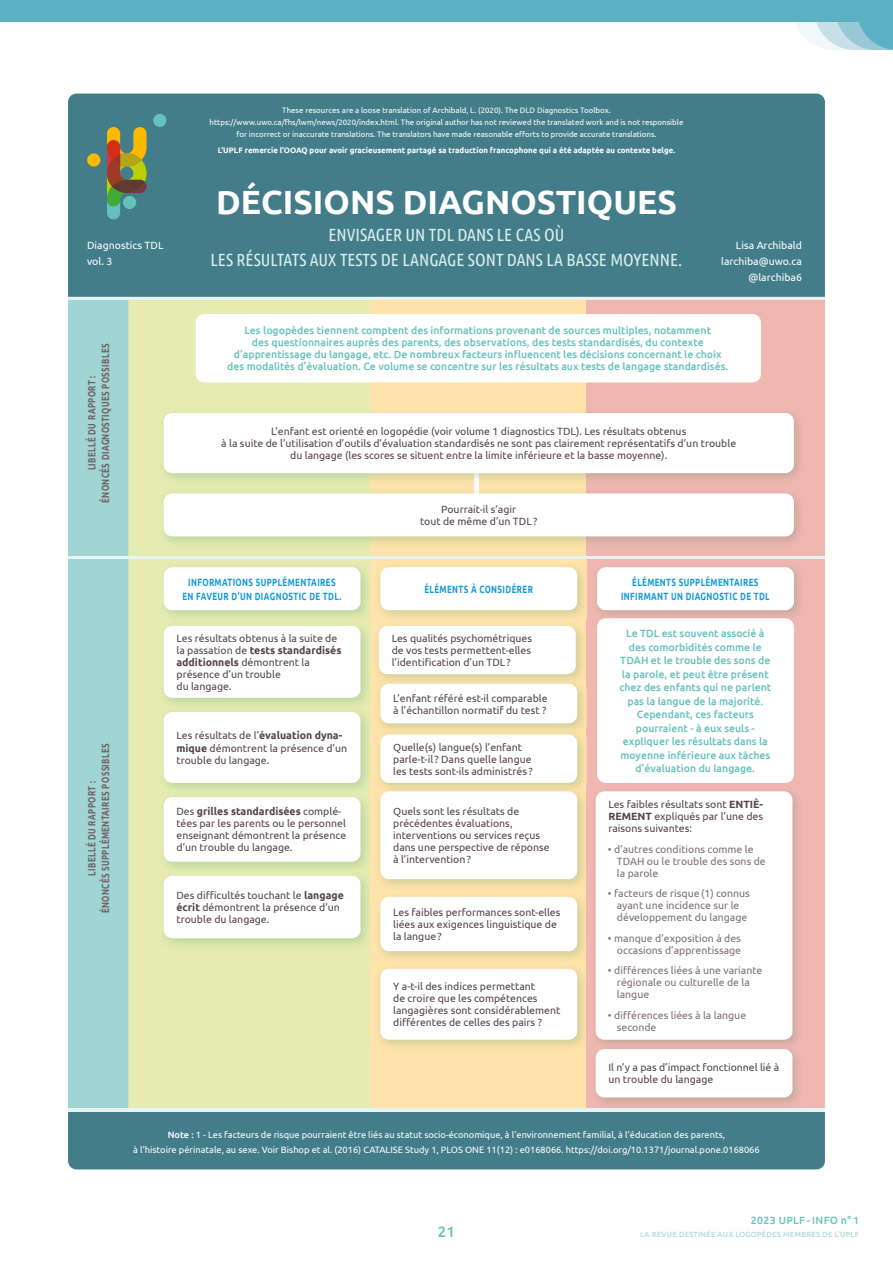
<style>
.page{position:relative;width:893px;height:1263px;background:#fff}
.page>*{position:absolute;margin:0;border:0;box-sizing:border-box;transform-origin:0 0}
.t1{font:700 33.45px "Ubuntu";color:#fff}
.t2{font:17.7px/24.8px "Ubuntu Condensed";color:#daeeed;text-align:center}
.t3{font:500 15px "Ubuntu";color:#66c1be}
.t4{font:10.5px/12px "Ubuntu";color:#554548}
.t5{font:500 10.5px/13.5px "Ubuntu";color:#66c1be;text-align:center}
.t6{font:10.5px/12px "Ubuntu";color:#7f7172}
.t7{font:700 10.5px/13.5px "Ubuntu";letter-spacing:.05em;color:#149bd7;text-align:center;scale:.75 1}
.t8{font:700 10.5px/13.5px "Ubuntu";letter-spacing:.05em;color:#706163;text-align:center;scale:.75 1}
.t9{font:10.5px/16px "Ubuntu";color:#fff}
.t10{font:500 10.5px "Ubuntu";letter-spacing:.03em;color:#66c1be}
.t11{font:9.3px/14.5px "Ubuntu";color:#fff;text-align:center}
.t12{font:7.8px/11.9px "Ubuntu";color:#fff;text-align:center}
.t13{font:700 7.8px "Ubuntu";color:#fff}
.t14{font:500 7.5px "Ubuntu";letter-spacing:.03em;color:#afdbda}
.s1{font-weight:700}
.s2{font-weight:500}
</style>
<div class="page">
<div style="left:68px;top:94px;width:757px;height:1075px;background:#437d8a;border-radius:9px"></div>
<div style="left:68px;top:297px;width:757px;height:813px;background:#e6ebb1"></div>
<div style="left:68px;top:300px;width:60px;height:809px;background:#a0d5d3"></div>
<div style="left:370px;top:297px;width:217px;height:813px;background:#ffe3ab"></div>
<div style="left:587px;top:297px;width:238px;height:813px;background:#f0b7b0"></div>
<div style="left:196px;top:314px;width:565px;height:68px;background:#fff;border-radius:9px"></div>
<hr style="left:68px;top:556px;width:757px;height:3px;background:#e7f4f4">
<hr style="left:68px;top:1109px;width:757px;height:3px;background:#e7f4f4">
<hr style="left:68px;top:297px;width:757px;height:3px;background:#e7f4f4">
<div style="left:597px;top:618px;width:197px;height:165px;background:#fff;border-radius:9px"></div>
<div style="left:87px;top:153px;width:13px;height:14px;background:#fbba00;border-radius:50%"></div>
<div style="left:153px;top:114px;width:13px;height:13px;background:#66c1be;border-radius:50%"></div>
<svg style="left:107px;top:127px;width:40px;height:92px"></svg>
<div style="left:474px;top:462px;width:5px;height:38px;background:#fff;border-radius:2px"></div>
<img style="left:163px;top:407px;width:637px;height:78px">
<img style="left:474px;top:473px;width:5px;height:12px">
<div style="left:164px;top:413px;width:630px;height:60px;background:#fff;border-radius:9px"></div>
<img style="left:163px;top:487px;width:637px;height:62px">
<svg style="left:474px;top:487px;width:5px;height:6px"></svg>
<div style="left:164px;top:493px;width:630px;height:43px;background:#fff;border-radius:9px"></div>
<img style="left:163px;top:567px;width:207px;height:379px">
<img style="left:379px;top:567px;width:205px;height:50px">
<div style="left:164px;top:567px;width:196px;height:43px;background:#fff;border-radius:9px"></div>
<img style="left:597px;top:569px;width:203px;height:48px">
<div style="left:380px;top:567px;width:197px;height:43px;background:#fff;border-radius:9px"></div>
<img style="left:599px;top:618px;width:193px;height:3px">
<div style="left:597px;top:567px;width:197px;height:43px;background:#fff;border-radius:9px"></div>
<img style="left:163px;top:619px;width:207px;height:3px">
<div style="left:164px;top:626px;width:196px;height:72px;background:#fff;border-radius:9px"></div>
<img style="left:163px;top:706px;width:207px;height:4px">
<div style="left:164px;top:712px;width:196px;height:71px;background:#fff;border-radius:9px"></div>
<img style="left:163px;top:791px;width:207px;height:4px">
<div style="left:164px;top:797px;width:196px;height:65px;background:#fff;border-radius:9px"></div>
<img style="left:163px;top:869px;width:207px;height:5px">
<div style="left:164px;top:876px;width:196px;height:62px;background:#fff;border-radius:9px"></div>
<img style="left:378px;top:622px;width:209px;height:430px">
<div style="left:379px;top:626px;width:197px;height:48px;background:#fff;border-radius:9px"></div>
<img style="left:378px;top:677px;width:209px;height:9px">
<div style="left:380px;top:684px;width:197px;height:39px;background:#fff;border-radius:9px"></div>
<img style="left:378px;top:728px;width:209px;height:8px">
<div style="left:380px;top:734px;width:197px;height:49px;background:#fff;border-radius:9px"></div>
<img style="left:378px;top:785px;width:209px;height:10px">
<div style="left:380px;top:791px;width:197px;height:88px;background:#fff;border-radius:9px"></div>
<img style="left:378px;top:890px;width:209px;height:2px">
<div style="left:380px;top:897px;width:197px;height:54px;background:#fff;border-radius:9px"></div>
<img style="left:378px;top:962px;width:209px;height:1px">
<div style="left:380px;top:969px;width:197px;height:71px;background:#fff;border-radius:9px"></div>
<img style="left:589px;top:792px;width:216px;height:317px">
<img style="left:589px;top:795px;width:1px;height:248px">
<div style="left:596px;top:791px;width:196px;height:249px;background:#fff;border-radius:9px"></div>
<img style="left:590px;top:1043px;width:215px;height:9px">
<div style="left:596px;top:1049px;width:196px;height:48px;background:#fff;border-radius:9px"></div>
<div style="left:0;top:0;width:893px;height:21px;background:#5bb0c3"></div>
<svg style="left:793px;top:21px;width:100px;height:29px"></svg>
<p class="t12" style="left:210px;top:104px;width:475px">These resources are a loose translation of Archibald, L. (2020). The DLD Diagnostics Toolbox. https://www.uwo.ca/fhs/lwm/news/2020/index.html. The original author has not reviewed the translated work and is not responsible for incorrect or inaccurate translations. The translators have made reasonable efforts to provide accurate translations.</p>
<p class="t13" style="left:218px;top:146px;width:459px">L'UPLF remercie l’OOAQ pour avoir gracieusement partagé sa traduction francophone qui a été adaptée au contexte belge.</p>
<p class="t9" style="left:87px;top:237px;width:78px">Diagnostics TDL vol. 3</p>
<p class="t8" style="left:85px;top:503px;width:214px;rotate:-90deg">LIBELLÉ DU RAPPORT :<br>ÉNONCÉS DIAGNOSTIQUES POSSIBLES</p>
<h1 class="t1" style="left:216px;top:182px;width:462px">DÉCISIONS DIAGNOSTIQUES</h1>
<h2 class="t2" style="left:211px;top:222px;width:473px">ENVISAGER UN TDL DANS LE CAS OÙ<br>LES RÉSULTATS AUX TESTS DE LANGAGE SONT DANS LA BASSE MOYENNE.</h2>
<p class="t9" style="left:721px;top:237px;width:82px;text-align:right">Lisa Archibald larchiba@uwo.ca @larchiba6</p>
<p class="t5" style="left:227px;top:324px;width:503px;line-height:12px">Les logopèdes tiennent comptent des informations provenant de sources multiples, notamment<br>des questionnaires auprès des parents, des observations, des tests standardisés, du contexte d’apprentissage du langage, etc. De nombreux facteurs influencent les décisions concernant le choix des modalités d’évaluation. Ce volume se concentre sur les résultats aux tests de langage standardisés.</p>
<p class="t4" style="left:221px;top:425px;width:516px;text-align:center">L’enfant est orienté en logopédie (voir volume 1 diagnostics TDL). Les résultats obtenus<br>à la suite de l’utilisation d’outils d’évaluation standardisés ne sont pas clairement représentatifs d’un trouble du langage (les scores se situent entre la limite inférieure et la basse moyenne).</p>
<p class="t4" style="left:420px;top:503px;width:119px;text-align:center">Pourrait-il s’agir<br>tout de même d’un TDL ?</p>
<p class="t8" style="left:85px;top:913px;width:228px;rotate:-90deg">LIBELLÉ DU RAPPORT :<br>ÉNONCÉS SUPPLÉMENTAIRES POSSIBLES</p>
<p class="t7" style="left:182px;top:575px;width:214px">INFORMATIONS SUPPLÉMENTAIRES<br>EN FAVEUR D’UN DIAGNOSTIC DE TDL.</p>
<p class="t7" style="left:424px;top:582px;width:146px">ÉLÉMENTS À CONSIDÉRER</p>
<p class="t7" style="left:621px;top:575px;width:200px">ÉLÉMENTS SUPPLÉMENTAIRES<br>INFIRMANT UN DIAGNOSTIC DE TDL</p>
<p class="t4" style="left:176px;top:632px;width:166px">Les résultats obtenus à la suite de la passation de <span class="s1">tests standardisés additionnels</span> démontrent la présence d’un trouble<br>du langage.</p>
<p class="t4" style="left:176px;top:729px;width:172px">Les résultats de l’<span class="s1">évaluation dyna&shy;mique</span> démontrent la présence d’un trouble du langage.</p>
<p class="t5" style="left:619px;top:626px;width:153px">Le TDL est souvent associé à des comorbidités comme le<br>TDAH et le trouble des sons de la parole, et peut être présent chez des enfants qui ne parlent pas la langue de la majorité.<br>Cependant, ces facteurs pourraient - à eux seuls - expliquer les résultats dans la moyenne inférieure aux tâches d’évaluation du langage.</p>
<p class="t4" style="left:392px;top:632px;width:142px;text-align:justify">Les qualités psychométriques de vos tests permettent-elles l’identification d’un TDL ?</p>
<p class="t4" style="left:393px;top:691px;width:156px">L’enfant référé est-il comparable à l’échantillon normatif du test ?</p>
<p class="t4" style="left:393px;top:741px;width:141px">Quelle(s) langue(s) l’enfant parle-t-il ? Dans quelle langue les tests sont-ils administrés ?</p>
<p class="t4" style="left:393px;top:805px;width:158px">Quels sont les résultats de précédentes évaluations, interventions ou services reçus dans une perspective de réponse à l’intervention ?</p>
<p class="t4" style="left:608px;top:798px;width:156px;text-align:justify">Les faibles résultats sont <span class="s1">ENTIÈ-REMENT</span> expliqués par l’une des raisons suivantes:</p>
<p class="t6" style="left:617px;top:843px;width:150px;text-indent:-9px">• d’autres conditions comme le<br>TDAH ou le trouble des sons de la parole</p>
<p class="t6" style="left:617px;top:887px;width:134px;text-indent:-9px">• facteurs de risque (1) connus ayant une incidence sur le développement du langage</p>
<p class="t6" style="left:608px;top:932px;width:135px;text-align:right">• manque d’exposition à des occasions d’apprentissage</p>
<p class="t6" style="left:617px;top:964px;width:147px;text-indent:-9px">• différences liées à une variante régionale ou culturelle de la langue</p>
<p class="t6" style="left:617px;top:1009px;width:131px;text-indent:-9px">• différences liées à la langue seconde</p>
<p class="t4" style="left:608px;top:1061px;width:172px">Il n’y a pas d’impact fonctionnel lié à un trouble du langage</p>
<p class="t4" style="left:176px;top:805px;width:171px">Des <span class="s1">grilles standardisées</span> complé&shy;tées par les parents ou le personnel enseignant démontrent la présence d’un trouble du langage.</p>
<p class="t4" style="left:176px;top:889px;width:169px">Des difficultés touchant le <span class="s1">langage écrit</span> démontrent la présence d’un trouble du langage.</p>
<p class="t4" style="left:393px;top:906px;width:169px">Les faibles performances sont-elles liées aux exigences linguistique de la langue ?</p>
<p class="t4" style="left:393px;top:980px;width:169px">Y a-t-il des indices permettant<br>de croire que les compétences langagières sont considérablement différentes de celles des pairs ?</p>
<p class="t11" style="left:133px;top:1127px;width:628px"><span class="s2">Note :</span> 1 - Les facteurs de risque pourraient être liés au statut socio-économique, à l’environnement familial, à l’éducation des parents,<br>à l’histoire périnatale, au sexe. Voir Bishop et al. (2016) CATALISE Study 1, PLOS ONE 11(12) : e0168066. https://doi.org/10.1371/journal.pone.0168066</p>
<h3 class="t3" style="left:438px;top:1222px;width:19px">21</h3>
<p class="t10" style="left:751px;top:1214px;width:110px">2023 UPLF - INFO n° 1</p>
<p class="t14" style="left:640px;top:1230px;width:220px">LA REVUE DESTINÉE AUX LOGOPÈDES MEMBRES DE L’UPLF</p>
</div>
